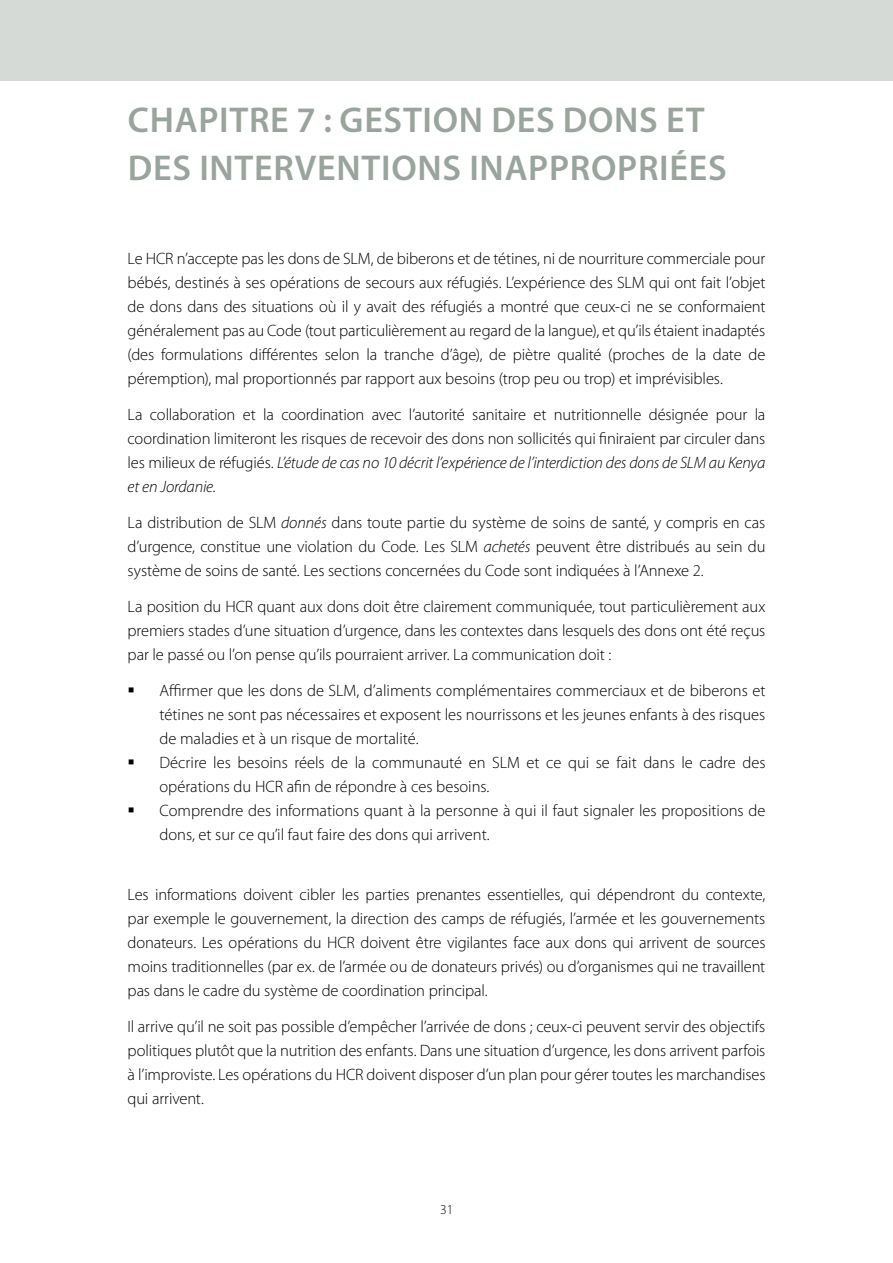
<style>
.page{position:relative;width:893px;height:1263px;background:#fff}
.page>*{position:absolute;margin:0;border:0;box-sizing:border-box;transform-origin:0 0}
.t1{font:600 36px "Myriad Pro";letter-spacing:.02em;color:#99a49c}
.t2{font:300 16.5px/24px "Myriad Pro";color:#000;text-align:justify}
.t3{font:300 13.5px "Myriad Pro";color:#000}
.s1{font-style:italic}
</style>
<div class="page">
<div style="left:0;top:0;width:893px;height:81px;background:#d6dad7"></div>
<h1 class="t1" style="left:128px;top:100px;width:67px">CHAPITRE</h1>
<h1 class="t1" style="left:297px;top:100px;width:85px">7 : GESTI</h1>
<h1 class="t1" style="left:433px;top:100px;width:80px">ON DES</h1>
<h1 class="t1" style="left:563px;top:100px;width:123px">DONS ET</h1>
<h1 class="t1" style="left:128px;top:148px;width:21px">DES</h1>
<h1 class="t1" style="left:199px;top:148px;width:328px">INTERVENTIONS INAPPR</h1>
<h1 class="t1" style="left:591px;top:148px;width:116px">OPRI ÉES</h1>
<p class="t2" style="left:128px;top:247px;width:639px">Le HCR n’accepte pas les dons de SLM, de biberons et de tétines, ni de nourriture commerciale pour bébés, destinés à ses opérations de secours aux réfugiés. L’expérience des SLM qui ont fait l’objet de dons dans des situations où il y avait des réfugiés a montré que ceux-ci ne se conformaient généralement pas au Code (tout particulièrement au regard de la langue), et qu’ils étaient inadaptés (des formulations différentes selon la tranche d’âge), de piètre qualité (proches de la date de péremption), mal proportionnés par rapport aux besoins (trop peu ou trop) et imprévisibles.</p>
<p class="t2" style="left:128px;top:403px;width:639px">La collaboration et la coordination avec l’autorité sanitaire et nutritionnelle désignée pour la coordination limiteront les risques de recevoir des dons non sollicités qui finiraient par circuler dans les milieux de réfugiés. <span class="s1">L’étude de cas no 10 décrit l’expérience de l’interdiction des dons de SLM au Kenya et en Jordanie.</span></p>
<p class="t2" style="left:128px;top:511px;width:639px">La distribution de SLM <span class="s1">donnés</span> dans toute partie du système de soins de santé, y compris en cas d’urgence, constitue une violation du Code. Les SLM <span class="s1">achetés</span> peuvent être distribués au sein du système de soins de santé. Les sections concernées du Code sont indiquées à l’Annexe 2.</p>
<p class="t2" style="left:128px;top:595px;width:639px">La position du HCR quant aux dons doit être clairement communiquée, tout particulièrement aux premiers stades d’une situation d’urgence, dans les contextes dans lesquels des dons ont été reçus par le passé ou l’on pense qu’ils pourraient arriver. La communication doit :</p>
<p class="t2" style="left:159px;top:679px;width:608px;text-align:left">Affirmer que les dons de SLM, d’aliments complémentaires commerciaux et de biberons et tétines ne sont pas nécessaires et exposent les nourrissons et les jeunes enfants à des risques de maladies et à un risque de mortalité.<br>Décrire les besoins réels de la communauté en SLM et ce qui se fait dans le cadre des opérations du HCR afin de répondre à ces besoins.<br>Comprendre des informations quant à la personne à qui il faut signaler les propositions de dons, et sur ce qu’il faut faire des dons qui arrivent.</p>
<p class="t2" style="left:128px;top:883px;width:639px">Les informations doivent cibler les parties prenantes essentielles, qui dépendront du contexte, par exemple le gouvernement, la direction des camps de réfugiés, l’armée et les gouvernements donateurs. Les opérations du HCR doivent être vigilantes face aux dons qui arrivent de sources moins traditionnelles (par ex. de l’armée ou de donateurs privés) ou d’organismes qui ne travaillent pas dans le cadre du système de coordination principal.</p>
<p class="t2" style="left:128px;top:1015px;width:639px">Il arrive qu’il ne soit pas possible d’empêcher l’arrivée de dons ; ceux-ci peuvent servir des objectifs politiques plutôt que la nutrition des enfants. Dans une situation d’urgence, les dons arrivent parfois à l’improviste. Les opérations du HCR doivent disposer d’un plan pour gérer toutes les marchandises qui arrivent.</p>
<p class="t3" style="left:440px;top:1202px;width:15px">31</p>
</div>
